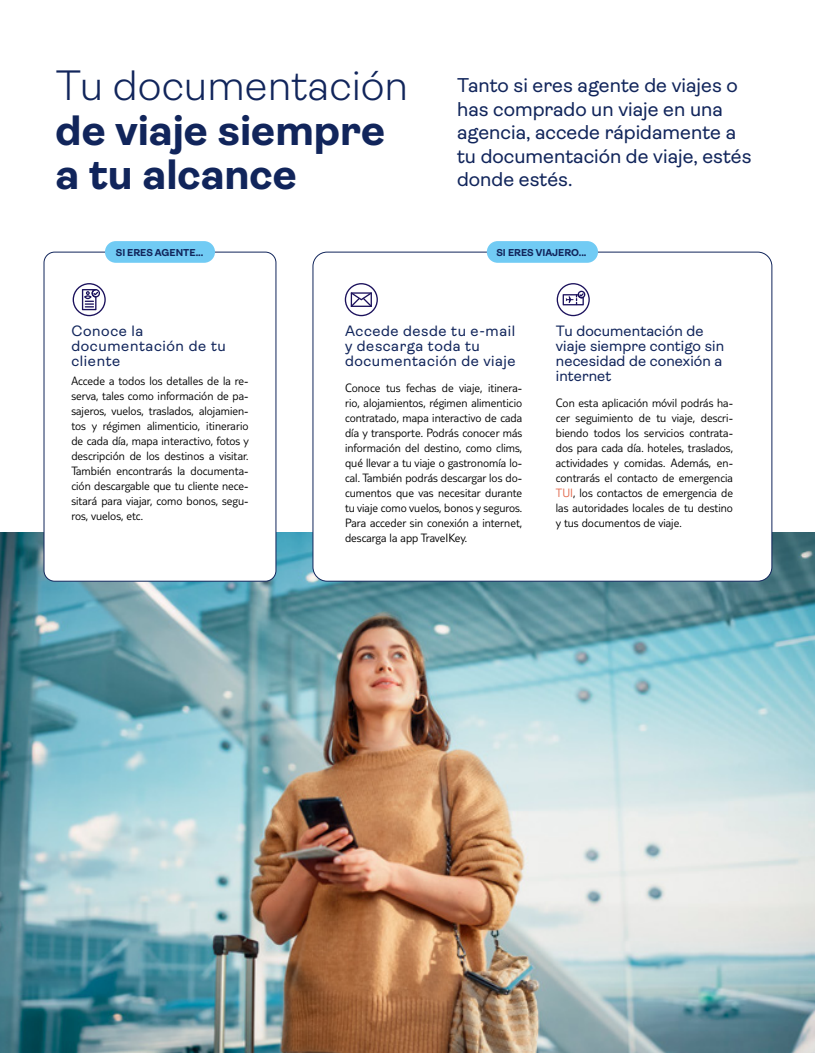
<style>
.page{position:relative;width:815px;height:1053px;background:#fff}
.page>*{position:absolute;margin:0;border:0;box-sizing:border-box;transform-origin:0 0}
.t1{font:700 42.5px/44.2px "Ambit";color:#11255b}
.t2{font:20px/23.5px "Ambit";color:#11255b}
.t3{font:15px/15px "Ambit";letter-spacing:.035em;color:#11255b}
.t4{font:15px/15px "Ambit";letter-spacing:.005em;color:#11255b}
.t5{font:300 12.5px/15px "TUI Type";color:#000;text-align:justify}
.t6{font:700 10px "Ambit";color:#11255b}
.s1{font-weight:300}
.s2{color:#e2684c}
</style>
<div class="page">
<img style="left:0;top:533px;width:815px;height:519px">
<div style="left:44px;top:252px;width:232px;height:329px;background:#fff;border-radius:11px"></div>
<div style="left:44px;top:252px;width:232px;height:329px;border:1px solid #11255b;border-radius:11px"></div>
<div style="left:313px;top:252px;width:459px;height:329px;background:#fff;border-radius:14px"></div>
<div style="left:105px;top:241px;width:110px;height:22px;background:#71cbf4;border-radius:11px"></div>
<div style="left:487px;top:241px;width:111px;height:22px;background:#71cbf4;border-radius:11px"></div>
<svg style="left:73px;top:283px;width:33px;height:33px"></svg>
<svg style="left:345px;top:283px;width:33px;height:33px"></svg>
<svg style="left:557px;top:283px;width:33px;height:33px"></svg>
<p class="t1" style="left:56px;top:64px;width:354px"><span class="s1">Tu documentación </span>de viaje siempre a tu alcance</p>
<p class="t2" style="left:457px;top:74px;width:296px">Tanto si eres agente de viajes o has comprado un viaje en una agencia, accede rápidamente a tu documentación de viaje, estés donde estés.</p>
<p class="t6" style="left:116px;top:247px;width:89px">SI ERES AGENTE...</p>
<p class="t6" style="left:496px;top:247px;width:91px">SI ERES VIAJERO...</p>
<p class="t3" style="left:71px;top:324px;width:156px">Conoce la documentación de tu cliente</p>
<p class="t5" style="left:71px;top:373px;width:179px">Accede a todos los detalles de la re&shy;serva, tales como información de pa&shy;sajeros, vuelos, traslados, alojamien&shy;tos y régimen alimenticio, itinerario de cada día, mapa interactivo, fotos y descripción de los destinos a visitar.<br>También encontrarás la documenta&shy;ción descargable que tu cliente nece&shy;sitará para viajar, como bonos, segu&shy;ros, vuelos, etc.</p>
<p class="t3" style="left:345px;top:324px;width:172px">Accede desde tu e-mail y descarga toda tu documentación de viaje</p>
<p class="t5" style="left:345px;top:380px;width:179px">Conoce tus fechas de viaje, itinera&shy;rio, alojamientos, régimen alimenticio contratado, mapa interactivo de cada día y transporte. Podrás conocer más información del destino, como clims, qué llevar a tu viaje o gastronomía lo&shy;cal. También podrás descargar los do&shy;cumentos que vas necesitar durante tu viaje como vuelos, bonos y seguros.<br>Para acceder sin conexión a internet, descarga la app TraveIKey.</p>
<p class="t4" style="left:556px;top:324px;width:170px">Tu documentación de viaje siempre contigo sin necesidad de conexión a internet</p>
<p class="t5" style="left:556px;top:395px;width:179px">Con esta aplicación móvil podrás ha&shy;cer seguimiento de tu viaje, descri&shy;biendo todos los servicios contrata&shy;dos para cada día. hoteles, traslados, actividades y comidas. Además, en&shy;contrarás el contacto de emergencia <span class="s2">TUI</span>, los contactos de emergencia de las autoridades locales de tu destino y tus documentos de viaje.</p>
</div>
